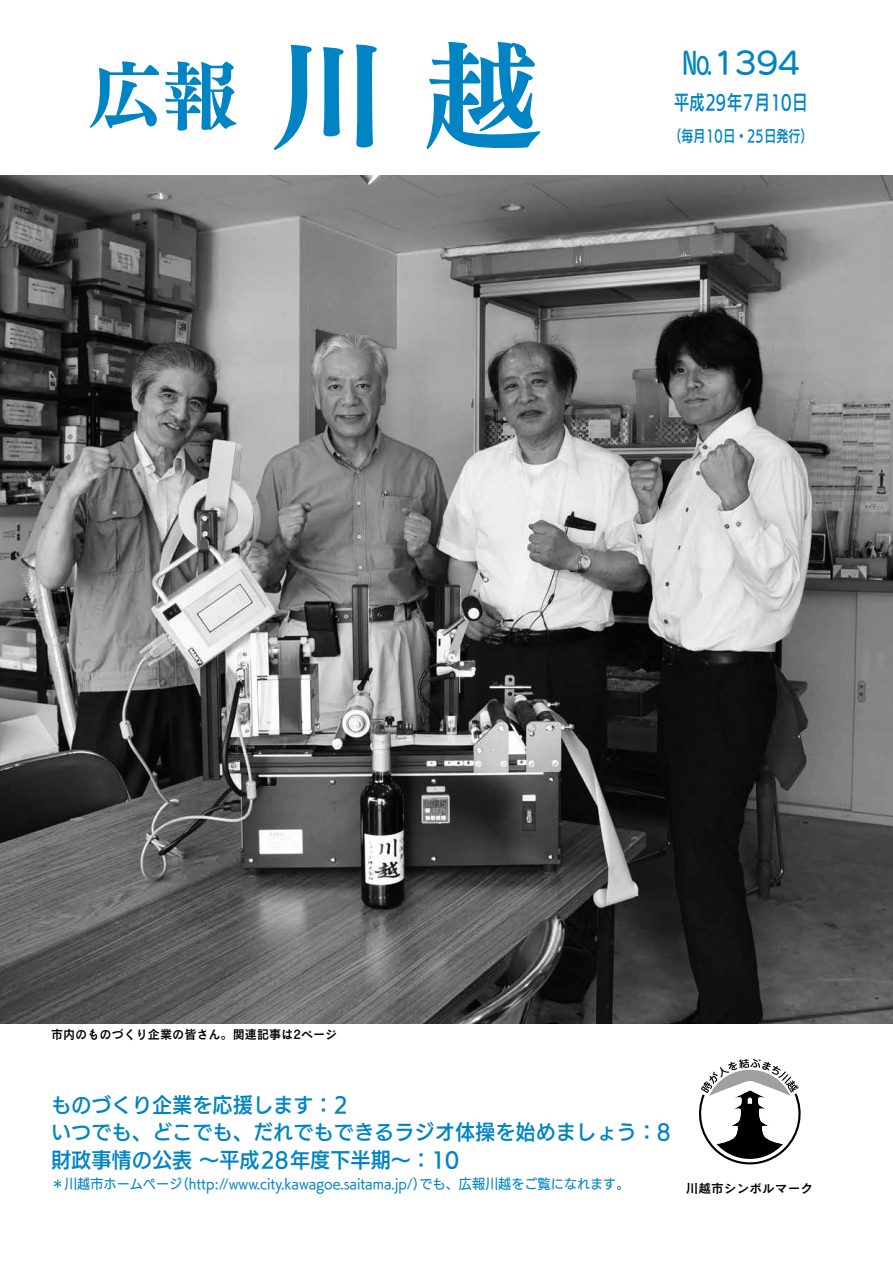
<style>
.page{position:relative;width:893px;height:1263px;background:#fff}
.page>*{position:absolute;margin:0;border:0;box-sizing:border-box;transform-origin:0 0}
.t1{font:74.4px "UD Mincho Pr 6 B";color:#0084c3}
.t2{font:29.7px "UD Marugo Small Pr 6 DB";color:#0084c3}
.t3{font:21.3px/27.6px "UD Kakugo Small Pr 6 DB";color:#0084c3;scale:.95 1}
.t4{font:20.25px "UD Kakugo Small Pr 6 DB";letter-spacing:.06em;color:#0084c3;scale:.75 1}
.t5{font:15.9px "UD Kakugo Small Pr 6 DB";color:#0084c3;scale:.75 1}
.t6{font:13.8px "UD Kakugo Small Pr 6 M";color:#0084c3;scale:.95 1}
.t7{font:12.75px "Cezanne Pro DB";color:#000;scale:.95 1}
.t8{font:12.75px "Cezanne Pro DB";color:#000}
.s1{font-size:117px}
</style>
<div class="page">
<img style="left:0;top:175px;width:893px;height:848px">
<svg style="left:81px;top:175px;width:304px;height:49px;background:#7d7d7d"></svg>
<svg style="left:699px;top:1059px;width:102px;height:106px"></svg>
<h1 class="t1" style="left:88px;top:28px;width:454px">広報 <span class="s1">川 越</span></h1>
<h2 class="t2" style="left:682px;top:46px;width:119px">№1394</h2>
<p class="t4" style="left:674px;top:91px;width:179px">平成29年7月10日</p>
<p class="t5" style="left:670px;top:128px;width:192px">（毎月10日・25日発行）</p>
<p class="t7" style="left:51px;top:1026px;width:303px">市内のものづくり企業の皆さん。関連記事は2ページ</p>
<p class="t3" style="left:51px;top:1091px;width:654px">ものづくり企業を応援します：2<br>いつでも、どこでも、だれでもできるラジオ体操を始めましょう：8財政事情の公表 ～平成28年度下半期～：10</p>
<p class="t6" style="left:51px;top:1176px;width:610px">＊川越市ホームページ（http://www.city.kawagoe.saitama.jp/）でも、広報川越をご覧になれます。</p>
<p class="t8" style="left:686px;top:1180px;width:129px">川越市シンボルマーク</p>
</div>
